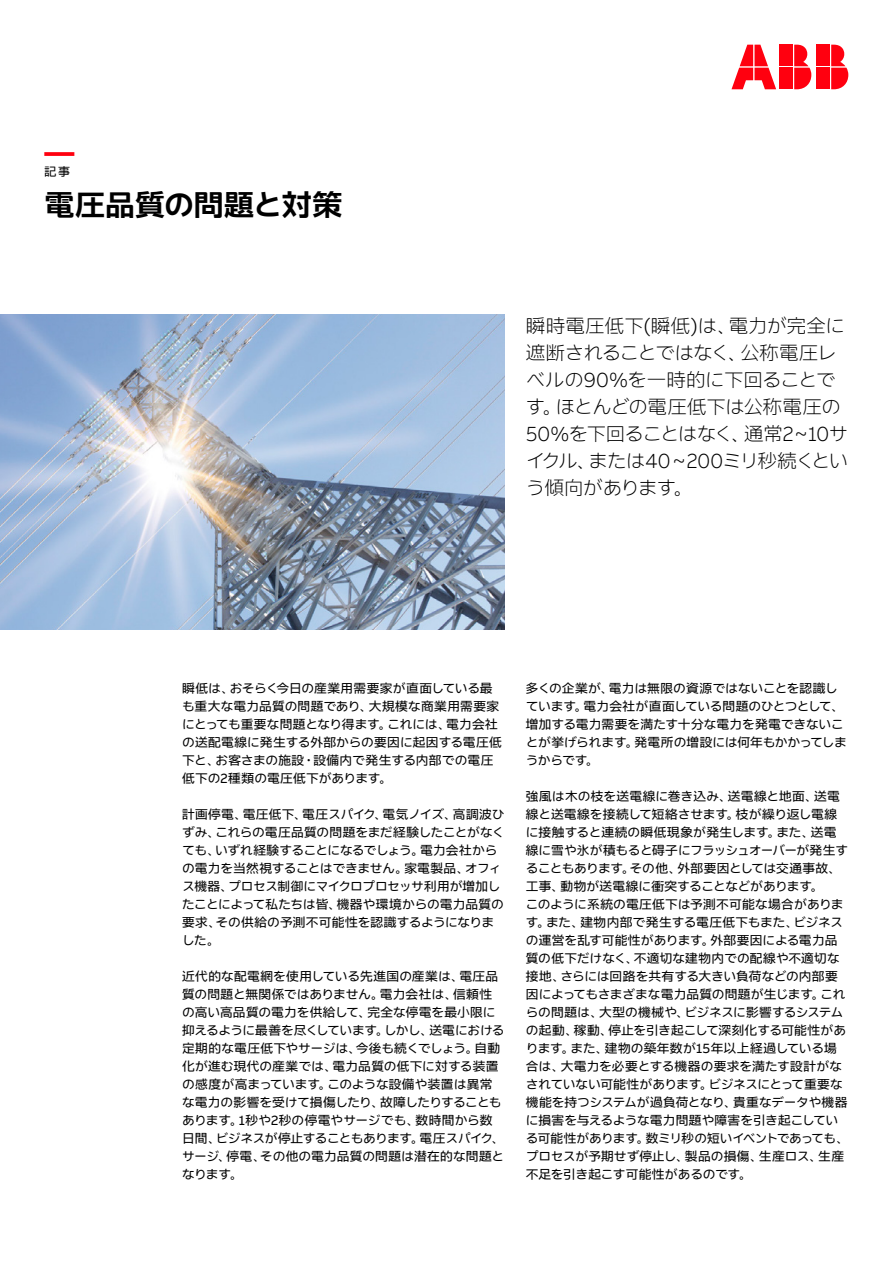
<style>
.page{position:relative;width:893px;height:1263px;background:#fff}
.page>*{position:absolute;margin:0;border:0;box-sizing:border-box;transform-origin:0 0}
.t1{font:700 30px "AB Bvoice JP";letter-spacing:-.005em;color:#000}
.t2{font:700 30px "AB Bvoice";color:#ff000f}
.t3{font:300 19.5px/27px "AB Bvoice JP";letter-spacing:-.02em;color:#000}
.t4{font:12.75px/18px "AB Bvoice JP";letter-spacing:-.005em;color:#000}
.t5{font:12px "AB Bvoice JP";color:#000}
</style>
<div class="page">
<img style="left:0;top:315px;width:505px;height:315px">
<div style="left:817px;top:45px;width:13px;height:21px;background:#ff000f"></div>
<div style="left:817px;top:68px;width:13px;height:21px;background:#ff000f"></div>
<svg style="left:831px;top:45px;width:17px;height:44px"></svg>
<svg style="left:731px;top:45px;width:45px;height:44px"></svg>
<div style="left:780px;top:45px;width:13px;height:21px;background:#ff000f"></div>
<div style="left:780px;top:68px;width:13px;height:21px;background:#ff000f"></div>
<svg style="left:794px;top:45px;width:17px;height:44px"></svg>
<h1 class="t2" style="left:45px;top:132px;width:31px">—</h1>
<p class="t5" style="left:45px;top:164px;width:27px">記事</p>
<h1 class="t1" style="left:45px;top:185px;width:299px">電圧品質の問題と対策</h1>
<h2 class="t3" style="left:526px;top:312px;width:324px">瞬時電圧低下(瞬低)は、電力が完全に遮断されることではなく、公称電圧レベルの90%を一時的に下回ることです。ほとんどの電圧低下は公称電圧の<br>50%を下回ることはなく、通常2～10サイクル、または40～200ミリ秒続くという傾向があります。</h2>
<p class="t4" style="left:182px;top:679px;width:321px">瞬低は、おそらく今日の産業用需要家が直面している最も重大な電力品質の問題であり、大規模な商業用需要家にとっても重要な問題となり得ます。これには、電力会社の送配電線に発生する外部からの要因に起因する電圧低下と、お客さまの施設・設備内で発生する内部での電圧低下の2種類の電圧低下があります。</p>
<p class="t4" style="left:182px;top:805px;width:324px">計画停電、電圧低下、電圧スパイク、電気ノイズ、高調波ひずみ、これらの電圧品質の問題をまだ経験したことがなくても、いずれ経験することになるでしょう。電力会社からの電力を当然視することはできません。家電製品、オフィス機器、プロセス制御にマイクロプロセッサ利用が増加したことによって私たちは皆、機器や環境からの電力品質の要求、その供給の予測不可能性を認識するようになりました。</p>
<p class="t4" style="left:182px;top:967px;width:324px">近代的な配電網を使用している先進国の産業は、電圧品質の問題と無関係ではありません。電力会社は、信頼性の高い高品質の電力を供給して、完全な停電を最小限に抑えるように最善を尽くしています。しかし、送電における定期的な電圧低下やサージは、今後も続くでしょう。自動化が進む現代の産業では、電力品質の低下に対する装置の感度が高まっています。このような設備や装置は異常な電力の影響を受けて損傷したり、故障したりすることもあります。1秒や2秒の停電やサージでも、数時間から数日間、ビジネスが停止することもあります。電圧スパイク、サージ、停電、その他の電力品質の問題は潜在的な問題となります。</p>
<p class="t4" style="left:526px;top:679px;width:322px">多くの企業が、電力は無限の資源ではないことを認識しています。電力会社が直面している問題のひとつとして、増加する電力需要を満たす十分な電力を発電できないことが挙げられます。発電所の増設には何年もかかってしまうからです。</p>
<p class="t4" style="left:526px;top:787px;width:324px">強風は木の枝を送電線に巻き込み、送電線と地面、送電線と送電線を接続して短絡させます。枝が繰り返し電線に接触すると連続の瞬低現象が発生します。また、送電線に雪や氷が積もると碍子にフラッシュオーバーが発生することもあります。その他、外部要因としては交通事故、工事、動物が送電線に衝突することなどがあります。<br>このように系統の電圧低下は予測不可能な場合があります。また、建物内部で発生する電圧低下もまた、ビジネスの運営を乱す可能性があります。外部要因による電力品質の低下だけなく、不適切な建物内での配線や不適切な接地、さらには回路を共有する大きい負荷などの内部要因によってもさまざまな電力品質の問題が生じます。これらの問題は、大型の機械や、ビジネスに影響するシステムの起動、稼動、停止を引き起こして深刻化する可能性があります。また、建物の築年数が15年以上経過している場合は、大電力を必要とする機器の要求を満たす設計がなされていない可能性があります。ビジネスにとって重要な機能を持つシステムが過負荷となり、貴重なデータや機器に損害を与えるような電力問題や障害を引き起こしている可能性があります。数ミリ秒の短いイベントであっても、プロセスが予期せず停止し、製品の損傷、生産ロス、生産不足を引き起こす可能性があるのです。</p>
</div>
